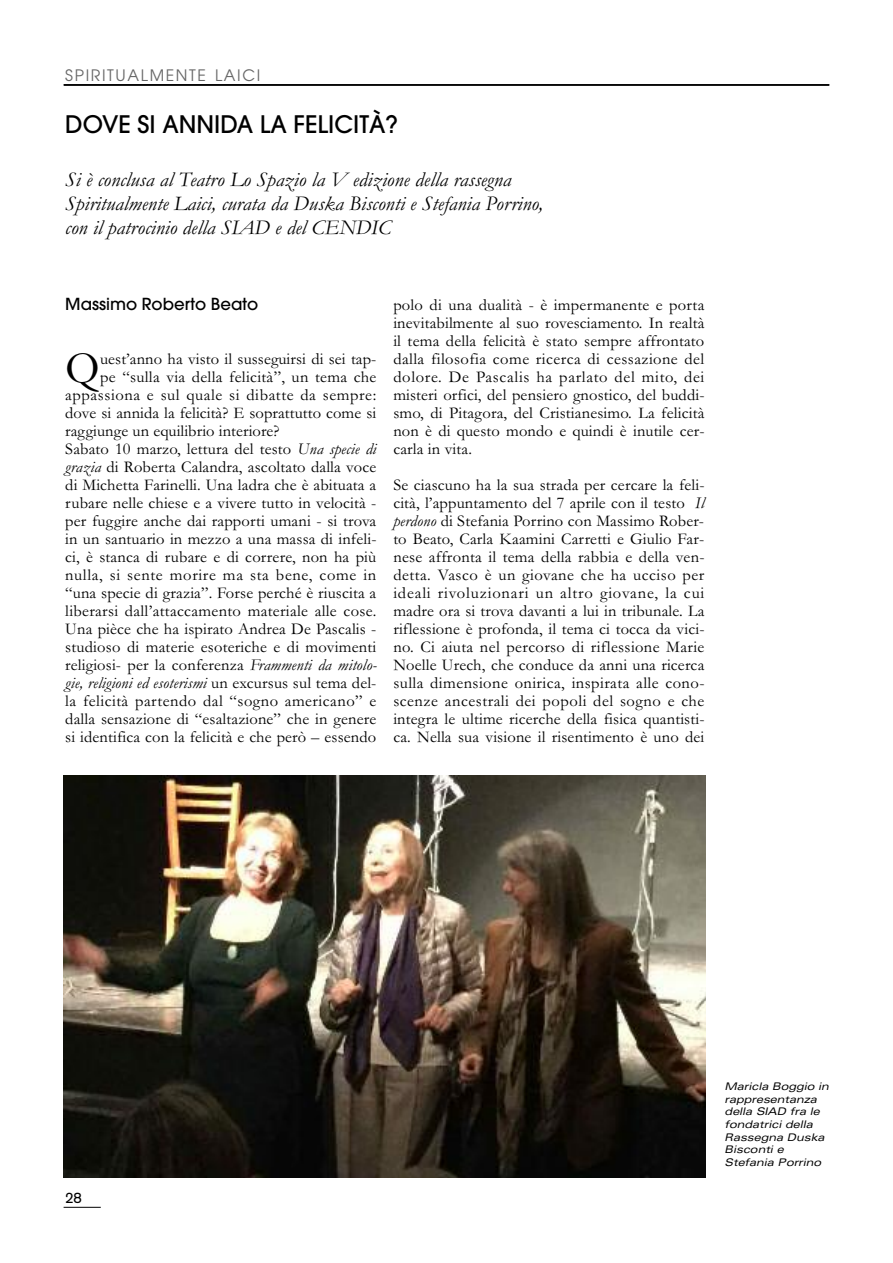
<style>
.page{position:relative;width:893px;height:1263px;background:#fff}
.page>*{position:absolute;margin:0;border:0;box-sizing:border-box;transform-origin:0 0}
.t1{font:45px "Garamond";color:#000}
.t2{font:500 24px "Avant Garde";color:#000}
.t3{font:italic 21px/24px "Garamond";letter-spacing:.005em;color:#000}
.t4{font:16.5px/18px "Garamond";letter-spacing:.01em;color:#000;text-align:justify}
.t5{font:italic 16.5px "Garamond";letter-spacing:.01em;color:#000}
.t6{font:16.5px "Garamond";letter-spacing:.03em;color:#000}
.t7{font:16.5px "Garamond";letter-spacing:.035em;color:#000}
.t8{font:16.5px "Garamond";letter-spacing:.04em;color:#000}
.t9{font:500 16.5px "Avant Garde";color:#000}
.t10{font:15.75px "Avant Garde";letter-spacing:.105em;color:#666}
.t11{font:15px "Akzidenz Grotesk";color:#000}
.t12{font:italic expanded 10.5px/12.6px "Univers";letter-spacing:-.005em;color:#000}
.s1{font-style:italic}
.s2{font-style:normal}
</style>
<div class="page">
<hr style="left:64px;top:85px;width:765px;height:1px;background:#000">
<img style="left:64px;top:775px;width:642px;height:403px">
<hr style="left:64px;top:1207px;width:37px;height:1px;background:#000">
<p class="t10" style="left:65px;top:66px;width:197px">SPIRITUALMENTE LAICI</p>
<h2 class="t2" style="left:65px;top:115px;width:334px">DOVE SI ANNIDA LA FELICITÀ?</h2>
<p class="t3" style="left:65px;top:166px;width:479px">Si è conclusa al Teatro Lo Spazio la V edizione della rassegna<br>Spiritualmente Laici, curata da Duska Bisconti e Stefania Porrino, con il patrocinio della SIAD e del CENDIC</p>
<p class="t9" style="left:65px;top:298px;width:194px">Massimo Roberto Beato</p>
<h1 class="t1" style="left:65px;top:340px;width:36px">Q</h1>
<p class="t4" style="left:100px;top:350px;width:278px">uest’anno ha visto il susseguirsi di sei tap-</p>
<p class="t4" style="left:100px;top:368px;width:278px">pe “sulla via della felicità”, un tema che</p>
<p class="t7" style="left:65px;top:385px;width:313px">appassiona e sul quale si dibatte da sempre:</p>
<p class="t4" style="left:65px;top:404px;width:313px">dove si annida la felicità? E soprattutto come si</p>
<p class="t4" style="left:65px;top:422px;width:216px">raggiunge un equilibrio interiore?</p>
<p class="t4" style="left:65px;top:440px;width:313px">Sabato 10 marzo, lettura del testo <span class="s1">Una specie di</span></p>
<p class="t4" style="left:65px;top:458px;width:313px"><span class="s1">grazia</span> di Roberta Calandra, ascoltato dalla voce</p>
<p class="t4" style="left:65px;top:476px;width:313px">di Michetta Farinelli. Una ladra che è abituata a</p>
<p class="t4" style="left:65px;top:494px;width:313px">rubare nelle chiese e a vivere tutto in velocità -</p>
<p class="t4" style="left:65px;top:512px;width:313px">per fuggire anche dai rapporti umani - si trova</p>
<p class="t4" style="left:65px;top:530px;width:313px">in un santuario in mezzo a una massa di infeli-</p>
<p class="t4" style="left:65px;top:548px;width:313px">ci, è stanca di rubare e di correre, non ha più</p>
<p class="t8" style="left:65px;top:565px;width:313px">nulla, si sente morire ma sta bene, come in</p>
<p class="t4" style="left:65px;top:584px;width:313px">“una specie di grazia”. Forse perché è riuscita a</p>
<p class="t4" style="left:65px;top:602px;width:313px">liberarsi dall’attaccamento materiale alle cose.</p>
<p class="t4" style="left:65px;top:620px;width:313px">Una pièce che ha ispirato Andrea De Pascalis -</p>
<p class="t4" style="left:65px;top:638px;width:313px">studioso di materie esoteriche e di movimenti</p>
<p class="t4" style="left:65px;top:656px;width:313px">religiosi- per la conferenza <span class="s1">Frammenti da mitolo-</span></p>
<p class="t5" style="left:65px;top:673px;width:313px">gie, religioni ed esoterismi <span class="s2">un excursus sul tema del-</span></p>
<p class="t6" style="left:65px;top:691px;width:313px">la felicità partendo dal “sogno americano” e</p>
<p class="t4" style="left:65px;top:710px;width:313px">dalla sensazione di “esaltazione” che in genere</p>
<p class="t4" style="left:65px;top:728px;width:313px">si identifica con la felicità e che però – essendo</p>
<p class="t4" style="left:393px;top:296px;width:313px">polo di una dualità - è impermanente e porta inevitabilmente al suo rovesciamento. In realtà il tema della felicità è stato sempre affrontato dalla filosofia come ricerca di cessazione del dolore. De Pascalis ha parlato del mito, dei misteri orfici, del pensiero gnostico, del buddi&shy;smo, di Pitagora, del Cristianesimo. La felicità non è di questo mondo e quindi è inutile cer&shy;carla in vita.</p>
<p class="t4" style="left:393px;top:476px;width:313px">Se ciascuno ha la sua strada per cercare la feli&shy;cità, l’appuntamento del 7 aprile con il testo <span class="s1">Il perdono</span> di Stefania Porrino con Massimo Rober&shy;to Beato, Carla Kaamini Carretti e Giulio Far&shy;nese affronta il tema della rabbia e della ven&shy;detta. Vasco è un giovane che ha ucciso per ideali rivoluzionari un altro giovane, la cui madre ora si trova davanti a lui in tribunale. La riflessione è profonda, il tema ci tocca da vici&shy;no. Ci aiuta nel percorso di riflessione Marie Noelle Urech, che conduce da anni una ricerca sulla dimensione onirica, inspirata alle cono&shy;scenze ancestrali dei popoli del sogno e che integra le ultime ricerche della fisica quantisti&shy;ca. Nella sua visione il risentimento è uno dei</p>
<p class="t11" style="left:65px;top:1192px;width:18px">28</p>
<p class="t12" style="left:725px;top:1081px;width:106px">Maricla Boggio in rappresentanza della SIAD fra le fondatrici della<br>Rassegna Duska<br>Bisconti e<br>Stefania Porrino</p>
</div>
